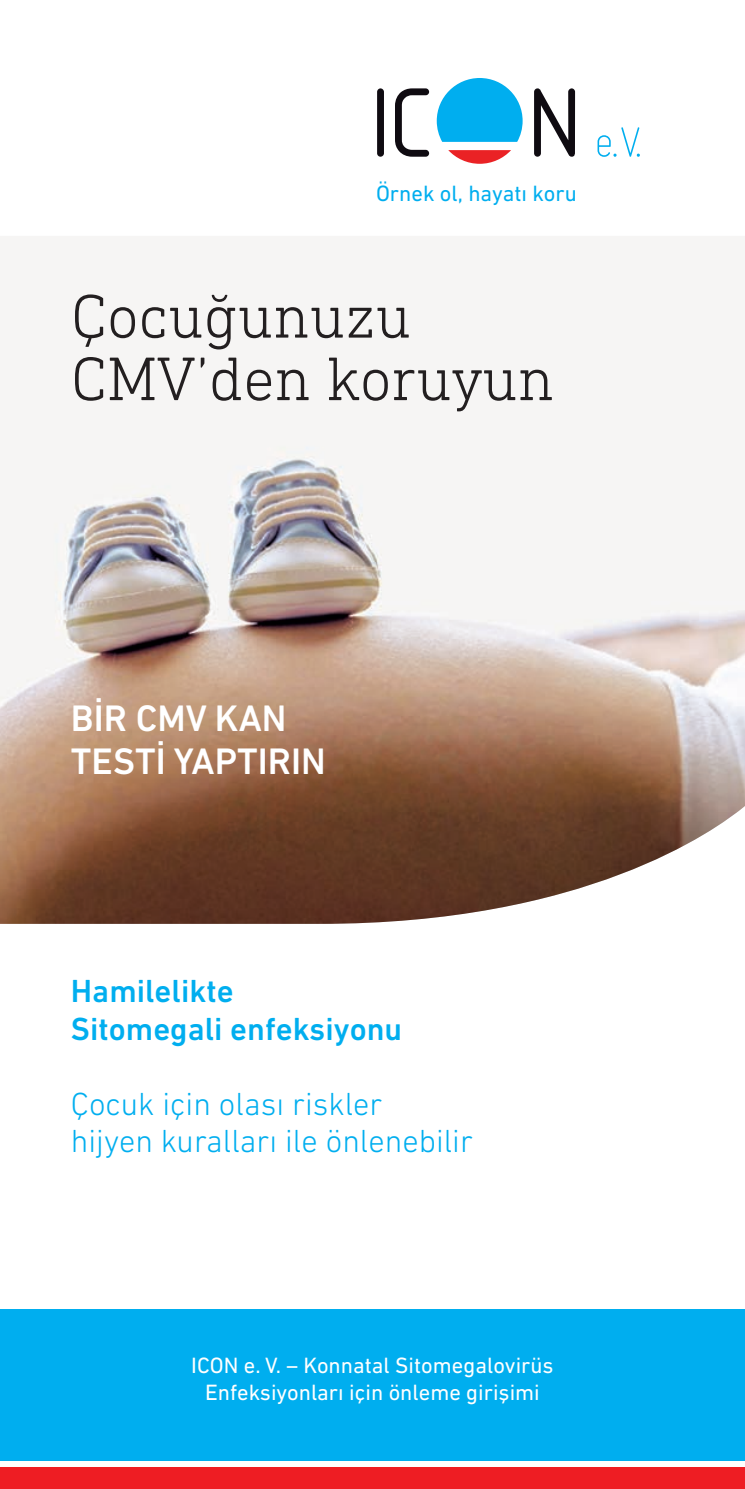
<style>
.page{position:relative;width:745px;height:1489px;background:#fff}
.page>*{position:absolute;margin:0;border:0;box-sizing:border-box;transform-origin:0 0}
.t1{font:300 62.5px/62.5px "DIN Next Slab Pro";color:#231f20}
.t2{font:500 37.5px/42.5px "DIN Next W1 G";color:#fff}
.t3{font:300 32.5px/37.5px "DIN Next W1 G";color:#00aeef}
.t4{font:500 32.5px/37.5px "DIN Next W1 G";color:#00aeef}
.t5{font:22.5px/27.5px "DIN Next W1 G";color:#fff;text-align:center}
.t6{font:22.5px "DIN Next W1 G";color:#00aeef}
</style>
<div class="page">
<img style="left:0;top:236px;width:744px;height:687px">
<div style="left:0;top:1308px;width:744px;height:152px;background:#00aeef"></div>
<div style="left:0;top:1467px;width:744px;height:21px;background:#ee1d23"></div>
<svg style="left:436px;top:78px;width:86px;height:64px"></svg>
<svg style="left:448px;top:150px;width:63px;height:14px"></svg>
<div style="left:377px;top:88px;width:7px;height:69px;background:#0f0b11;border-radius:3px"></div>
<svg style="left:395px;top:88px;width:34px;height:69px"></svg>
<svg style="left:534px;top:88px;width:40px;height:69px"></svg>
<svg style="left:597px;top:127px;width:42px;height:30px"></svg>
<p class="t6" style="left:376px;top:180px;width:202px">Örnek ol, hayatı koru</p>
<h1 class="t1" style="left:71px;top:284px;width:484px">Çocuğunuzu<br>CMV’den koruyun</h1>
<h2 class="t2" style="left:71px;top:697px;width:256px">BİR CMV KAN<br>TESTİ YAPTIRIN</h2>
<h3 class="t4" style="left:71px;top:972px;width:332px">Hamilelikte<br>Sitomegali enfeksiyonu</h3>
<h3 class="t3" style="left:71px;top:1084px;width:403px">Çocuk için olası riskler<br>hijyen kuralları ile önlenebilir</h3>
<p class="t5" style="left:191px;top:1350px;width:363px">ICON e. V. – Konnatal Sitomegalovirüs<br>Enfeksiyonları için önleme girişimi</p>
</div>
